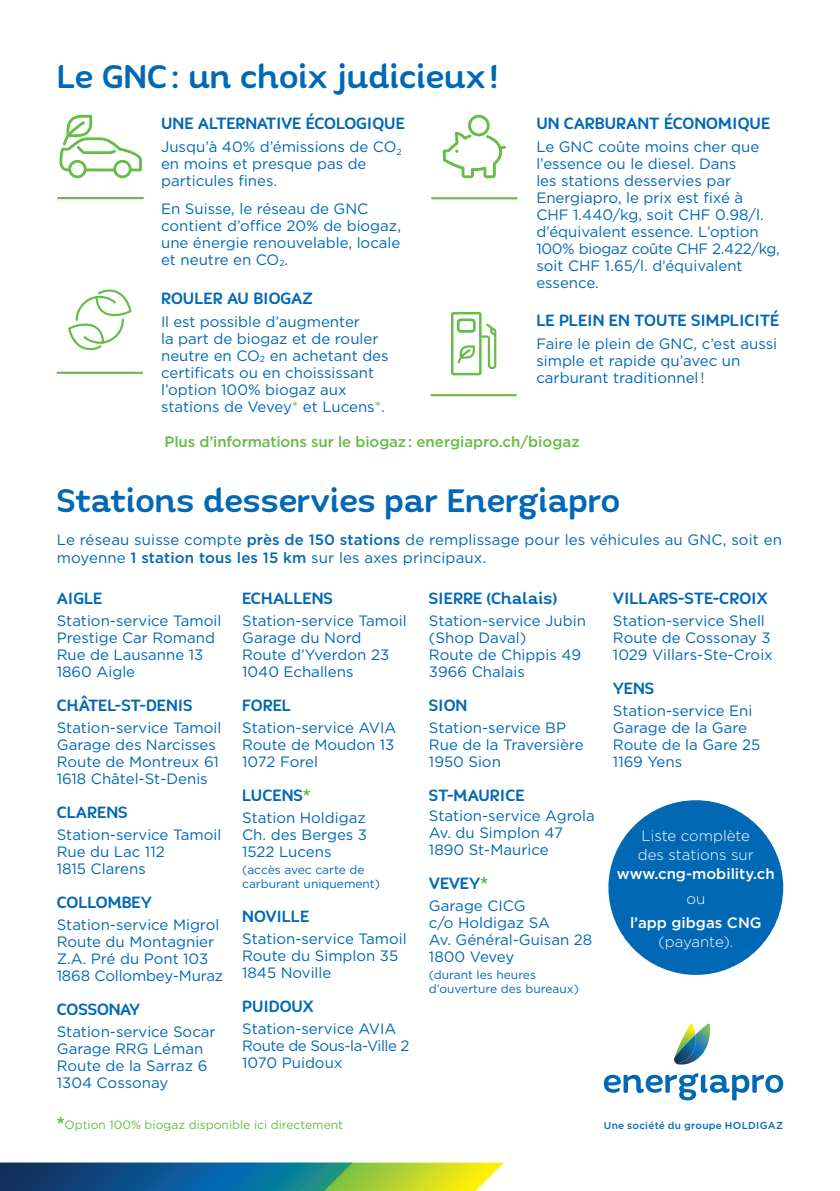
<style>
.page{position:relative;width:840px;height:1191px;background:#fff}
.page>*{position:absolute;margin:0;border:0;box-sizing:border-box;transform-origin:0 0}
.t1{font:500 36px "Quenda";color:#0168b5}
.t2{font:500 18px "Quenda";color:#0168b5}
.t3{font:15px/17px "Gotham";color:#0168b5}
.t4{font:500 15px "Gotham";letter-spacing:-.01em;color:#65bc46}
.t5{font:300 15px/19px "Gotham";color:#fff}
.t6{font:500 15px "Gotham";color:#fff}
.t7{font:12px/14px "Gotham";color:#0168b5}
.t8{font:12px "Gotham";color:#65bc46}
.t9{font:500 10px "Gotham";letter-spacing:.03em;color:#0168b5}
.s1{font-size:8.8px}
.s2{color:#65bc46}
.s3{font-weight:500}
.s4{font-family:"Quenda";font-weight:500;font-size:18px}
</style>
<div class="page">
<svg style="left:59px;top:115px;width:83px;height:63px"></svg>
<hr style="left:58px;top:197px;width:86px;height:2px;background:#65bc46">
<svg style="left:68px;top:289px;width:63px;height:61px"></svg>
<hr style="left:57px;top:372px;width:86px;height:2px;background:#65bc46">
<svg style="left:442px;top:115px;width:64px;height:63px"></svg>
<hr style="left:431px;top:197px;width:86px;height:2px;background:#65bc46">
<svg style="left:451px;top:312px;width:45px;height:63px"></svg>
<hr style="left:430px;top:394px;width:86px;height:2px;background:#65bc46">
<div style="left:608px;top:800px;width:174px;height:175px;background:#0168b5;border-radius:50%"></div>
<svg style="left:0;top:1162px;width:503px;height:29px;background:#4c8773"></svg>
<svg style="left:675px;top:1023px;width:35px;height:41px"></svg>
<img style="left:674px;top:1034px;width:22px;height:29px">
<svg style="left:603px;top:1073px;width:179px;height:27px"></svg>
<h1 class="t1" style="left:57px;top:55px;width:443px">Le GNC : un choix judicieux !</h1>
<p class="t2" style="left:161px;top:113px;width:245px">UNE ALTERNATIVE ÉCOLOGIQUE</p>
<p class="t3" style="left:161px;top:138px;width:242px">Jusqu’à 40% d’émissions de CO<sub>2 </sub>en moins et presque pas de particules fines.</p>
<p class="t3" style="left:161px;top:200px;width:241px">En Suisse, le réseau de GNC contient d’office 20% de biogaz, une énergie renouvelable, locale et neutre en CO<span class="s1">2</span>.</p>
<p class="t2" style="left:161px;top:287px;width:153px">ROULER AU BIOGAZ</p>
<p class="t3" style="left:161px;top:313px;width:229px">Il est possible d’augmenter<br>la part de biogaz et de rouler neutre en CO<span class="s1">2</span> en achetant des certificats ou en choississant l’option 100% biogaz aux stations de Vevey<span class="s2">*</span> et Lucens<span class="s2">*</span>.</p>
<p class="t2" style="left:536px;top:113px;width:235px">UN CARBURANT ÉCONOMIQUE</p>
<p class="t3" style="left:536px;top:138px;width:245px">Le GNC coûte moins cher que l’essence ou le diesel. Dans<br>les stations desservies par<br>Energiapro, le prix est fixé à<br>CHF 1.440/kg, soit CHF 0.98/l. d’équivalent essence. L’option<br>100% biogaz coûte CHF 2.422/kg, soit CHF 1.65/l. d’équivalent essence.</p>
<p class="t2" style="left:536px;top:310px;width:244px">LE PLEIN EN TOUTE SIMPLICITÉ</p>
<p class="t3" style="left:536px;top:335px;width:242px">Faire le plein de GNC, c’est aussi simple et rapide qu’avec un carburant traditionnel !</p>
<p class="t4" style="left:164px;top:432px;width:416px">Plus d’informations sur le biogaz : energiapro.ch/biogaz</p>
<h1 class="t1" style="left:57px;top:479px;width:564px">Stations desservies par Energiapro</h1>
<p class="t3" style="left:57px;top:530px;width:726px;line-height:18px">Le réseau suisse compte <span class="s3">près de 150 stations</span> de remplissage pour les véhicules au GNC, soit en moyenne <span class="s3">1 station tous les 15 km</span> sur les axes principaux.</p>
<p class="t2" style="left:57px;top:587px;width:47px">AIGLE</p>
<p class="t3" style="left:57px;top:612px;width:166px">Station-service Tamoil<br>Prestige Car Romand<br>Rue de Lausanne 13<br>1860 Aigle</p>
<p class="t2" style="left:57px;top:694px;width:137px">CHÂTEL-ST-DENIS</p>
<p class="t3" style="left:57px;top:719px;width:166px">Station-service Tamoil<br>Garage des Narcisses<br>Route de Montreux 61<br>1618 Châtel-St-Denis</p>
<p class="t2" style="left:57px;top:801px;width:72px">CLARENS</p>
<p class="t3" style="left:57px;top:826px;width:166px">Station-service Tamoil<br>Rue du Lac 112<br>1815 Clarens</p>
<p class="t2" style="left:57px;top:891px;width:97px">COLLOMBEY</p>
<p class="t3" style="left:57px;top:916px;width:168px">Station-service Migrol<br>Route du Montagnier<br>Z.A. Pré du Pont 103<br>1868 Collombey-Muraz</p>
<p class="t2" style="left:57px;top:998px;width:85px">COSSONAY</p>
<p class="t3" style="left:57px;top:1023px;width:160px">Station-service Socar<br>Garage RRG Léman<br>Route de la Sarraz 6<br>1304 Cossonay</p>
<p class="t2" style="left:242px;top:587px;width:92px">ECHALLENS</p>
<p class="t3" style="left:242px;top:612px;width:166px">Station-service Tamoil<br>Garage du Nord<br>Route d’Yverdon 23<br>1040 Echallens</p>
<p class="t2" style="left:242px;top:694px;width:50px">FOREL</p>
<p class="t3" style="left:242px;top:719px;width:155px">Station-service AVIA<br>Route de Moudon 13<br>1072 Forel</p>
<p class="t2" style="left:242px;top:784px;width:70px">LUCENS<span class="s2">*</span></p>
<p class="t3" style="left:242px;top:809px;width:126px;text-align:justify">Station Holdigaz Ch. des Berges 3<br>1522 Lucens</p>
<p class="t7" style="left:242px;top:862px;width:139px">(accès avec carte de carburant uniquement)</p>
<p class="t2" style="left:242px;top:905px;width:69px">NOVILLE</p>
<p class="t3" style="left:242px;top:930px;width:166px">Station-service Tamoil<br>Route du Simplon 35<br>1845 Noville</p>
<p class="t2" style="left:242px;top:995px;width:73px">PUIDOUX</p>
<p class="t3" style="left:242px;top:1020px;width:169px">Station-service AVIA<br>Route de Sous-la-Ville 2<br>1070 Puidoux</p>
<p class="t8" style="left:57px;top:1116px;width:287px"><span class="s4">*</span>Option 100% biogaz disponible ici directement</p>
<p class="t2" style="left:429px;top:587px;width:130px">SIERRE (Chalais)</p>
<p class="t3" style="left:429px;top:612px;width:158px">Station-service Jubin (Shop Daval)<br>Route de Chippis 49<br>3966 Chalais</p>
<p class="t2" style="left:429px;top:694px;width:40px">SION</p>
<p class="t3" style="left:429px;top:719px;width:156px">Station-service BP<br>Rue de la Traversière<br>1950 Sion</p>
<p class="t2" style="left:429px;top:784px;width:97px">ST-MAURICE</p>
<p class="t3" style="left:429px;top:807px;width:167px">Station-service Agrola<br>Av. du Simplon 47<br>1890 St-Maurice</p>
<p class="t2" style="left:429px;top:872px;width:61px">VEVEY<span class="s2">*</span></p>
<p class="t3" style="left:429px;top:897px;width:165px">Garage CICG<br>c/o Holdigaz SA<br>Av. Général-Guisan 28<br>1800 Vevey</p>
<p class="t7" style="left:429px;top:967px;width:151px">(durant les heures d’ouverture des bureaux)</p>
<p class="t2" style="left:612px;top:587px;width:156px">VILLARS-STE-CROIX</p>
<p class="t3" style="left:612px;top:612px;width:161px">Station-service Shell<br>Route de Cossonay 3<br>1029 Villars-Ste-Croix</p>
<p class="t2" style="left:612px;top:677px;width:43px">YENS</p>
<p class="t3" style="left:612px;top:702px;width:149px">Station-service Eni<br>Garage de la Gare<br>Route de la Gare 25<br>1169 Yens</p>
<p class="t5" style="left:637px;top:825px;width:117px">Liste complète des stations sur</p>
<p class="t6" style="left:616px;top:863px;width:159px">www.cng-mobility.ch</p>
<p class="t5" style="left:686px;top:888px;width:20px">ou</p>
<p class="t6" style="left:629px;top:913px;width:133px">l’app gibgas CNG</p>
<p class="t5" style="left:658px;top:932px;width:76px">(payante).</p>
<p class="t9" style="left:603px;top:1118px;width:181px">Une société du groupe HOLDIGAZ</p>
</div>
